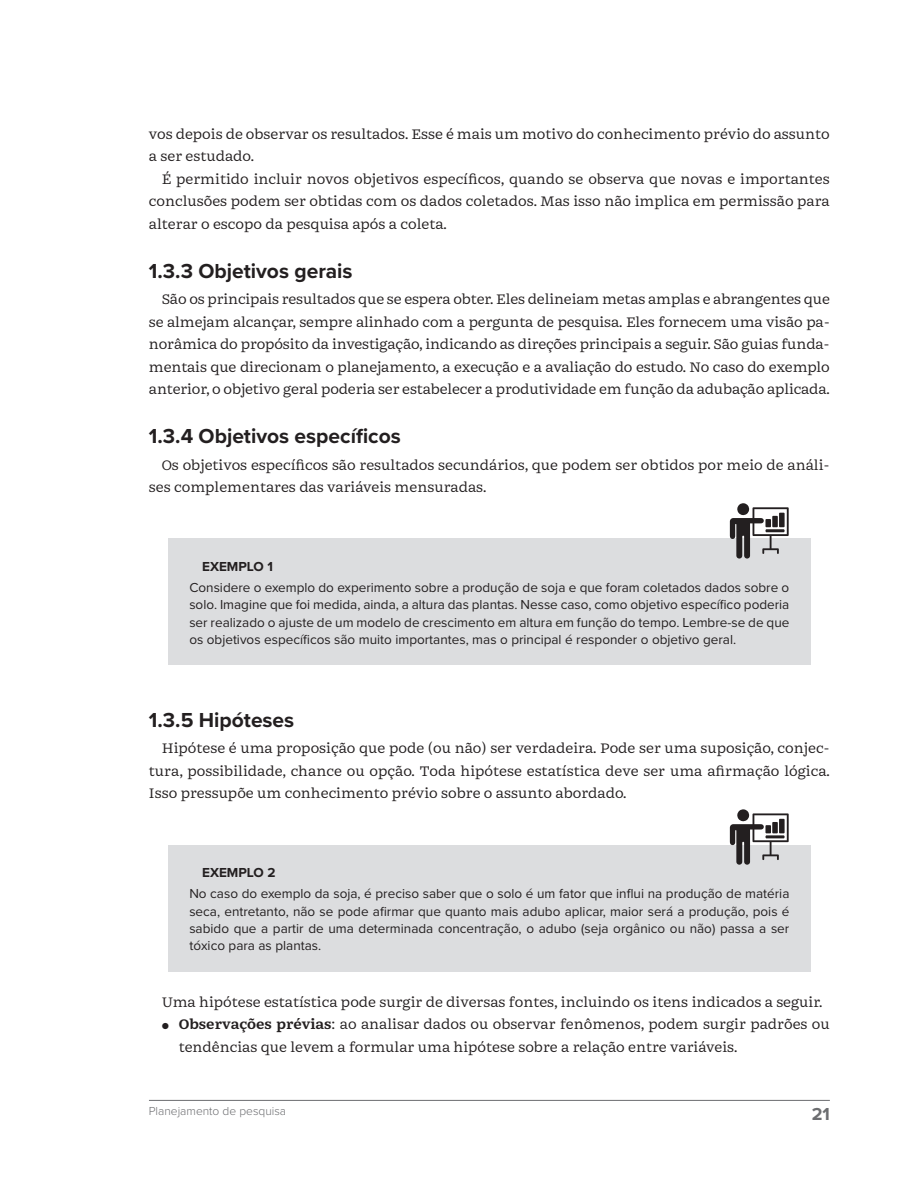
<style>
.page{position:relative;width:915px;height:1183px;background:#fff}
.page>*{position:absolute;margin:0;border:0;box-sizing:border-box;transform-origin:0 0}
.t1{font:700 21px "Proxima Nova";color:#231f20}
.t2{font:700 18px "Proxima Nova";color:#6c6d70}
.t3{font:15px/22.5px "Mala";color:#231f20}
.t4{font:13.5px/17.2px "Proxima Nova";color:#231f20;text-align:justify}
.t5{font:700 13.5px "Proxima Nova";color:#231f20}
.t6{font:300 12px "Proxima Nova";color:#6c6d70}
.s1{font-family:"Proxima Nova";font-weight:700;font-size:10.5px}
.s2{font-weight:700}
</style>
<div class="page">
<hr style="left:149px;top:1099px;width:680px;height:1px;background:#6c6d70">
<div style="left:168px;top:538px;width:642px;height:127px;background:#dcdddf"></div>
<svg style="left:729px;top:503px;width:59px;height:55px"></svg>
<div style="left:765px;top:519px;width:5px;height:8px;background:#231f20"></div>
<div style="left:772px;top:515px;width:5px;height:12px;background:#231f20"></div>
<div style="left:778px;top:512px;width:6px;height:15px;background:#231f20"></div>
<hr style="left:765px;top:529px;width:19px;height:3px;background:#231f20">
<div style="left:168px;top:844px;width:642px;height:127px;background:#dcdddf"></div>
<svg style="left:729px;top:809px;width:59px;height:55px"></svg>
<div style="left:765px;top:825px;width:5px;height:8px;background:#231f20"></div>
<div style="left:772px;top:821px;width:5px;height:12px;background:#231f20"></div>
<div style="left:778px;top:818px;width:6px;height:15px;background:#231f20"></div>
<hr style="left:765px;top:835px;width:19px;height:3px;background:#231f20">
<p class="t3" style="left:149px;top:122px;width:682px">vos depois de observar os resultados. Esse é mais um motivo do conhecimento prévio do assunto a ser estudado.</p>
<p class="t3" style="left:149px;top:167px;width:682px;text-align:justify;text-indent:13px">É permitido incluir novos objetivos específicos, quando se observa que novas e importantes conclusões podem ser obtidas com os dados coletados. Mas isso não implica em permissão para alterar o escopo da pesquisa após a coleta.</p>
<h1 class="t1" style="left:149px;top:255px;width:205px">1.3.3 Objetivos gerais</h1>
<p class="t3" style="left:149px;top:288px;width:682px;text-align:justify;text-indent:13px">São os principais resultados que se espera obter. Eles delineiam metas amplas e abrangentes que se almejam alcançar, sempre alinhado com a pergunta de pesquisa. Eles fornecem uma visão pa&shy;norâmica do propósito da investigação, indicando as direções principais a seguir. São guias funda&shy;mentais que direcionam o planejamento, a execução e a avaliação do estudo. No caso do exemplo anterior, o objetivo geral poderia ser estabelecer a produtividade em função da adubação aplicada.</p>
<h1 class="t1" style="left:149px;top:420px;width:253px">1.3.4 Objetivos específicos</h1>
<p class="t3" style="left:149px;top:453px;width:682px;text-indent:13px">Os objetivos específicos são resultados secundários, que podem ser obtidos por meio de análi&shy;ses complementares das variáveis mensuradas.</p>
<p class="t5" style="left:202px;top:556px;width:72px">EXEMPLO 1</p>
<p class="t4" style="left:189px;top:578px;width:601px">Considere o exemplo do experimento sobre a produção de soja e que foram coletados dados sobre o solo. Imagine que foi medida, ainda, a altura das plantas. Nesse caso, como objetivo específico poderia ser realizado o ajuste de um modelo de crescimento em altura em função do tempo. Lembre-se de que os objetivos específicos são muito importantes, mas o principal é responder o objetivo geral.</p>
<h1 class="t1" style="left:149px;top:703px;width:147px">1.3.5 Hipóteses</h1>
<p class="t3" style="left:149px;top:736px;width:682px;text-align:justify;text-indent:13px">Hipótese é uma proposição que pode (ou não) ser verdadeira. Pode ser uma suposição, conjec&shy;tura, possibilidade, chance ou opção. Toda hipótese estatística deve ser uma afirmação lógica.<br>Isso pressupõe um conhecimento prévio sobre o assunto abordado.</p>
<p class="t5" style="left:202px;top:862px;width:75px">EXEMPLO 2</p>
<p class="t4" style="left:189px;top:884px;width:601px">No caso do exemplo da soja, é preciso saber que o solo é um fator que influi na produção de matéria seca, entretanto, não se pode afirmar que quanto mais adubo aplicar, maior será a produção, pois é sabido que a partir de uma determinada concentração, o adubo (seja orgânico ou não) passa a ser tóxico para as plantas.</p>
<p class="t3" style="left:162px;top:989px;width:662px">Uma hipótese estatística pode surgir de diversas fontes, incluindo os itens indicados a seguir.</p>
<p class="t3" style="left:179px;top:1012px;width:652px;text-indent:-17px"><span class="s1">●</span> <span class="s2">Observações prévias</span>: ao analisar dados ou observar fenômenos, podem surgir padrões ou tendências que levem a formular uma hipótese sobre a relação entre variáveis.</p>
<p class="t6" style="left:149px;top:1101px;width:139px">Planejamento de pesquisa</p>
<p class="t2" style="left:811px;top:1100px;width:20px">21</p>
</div>
